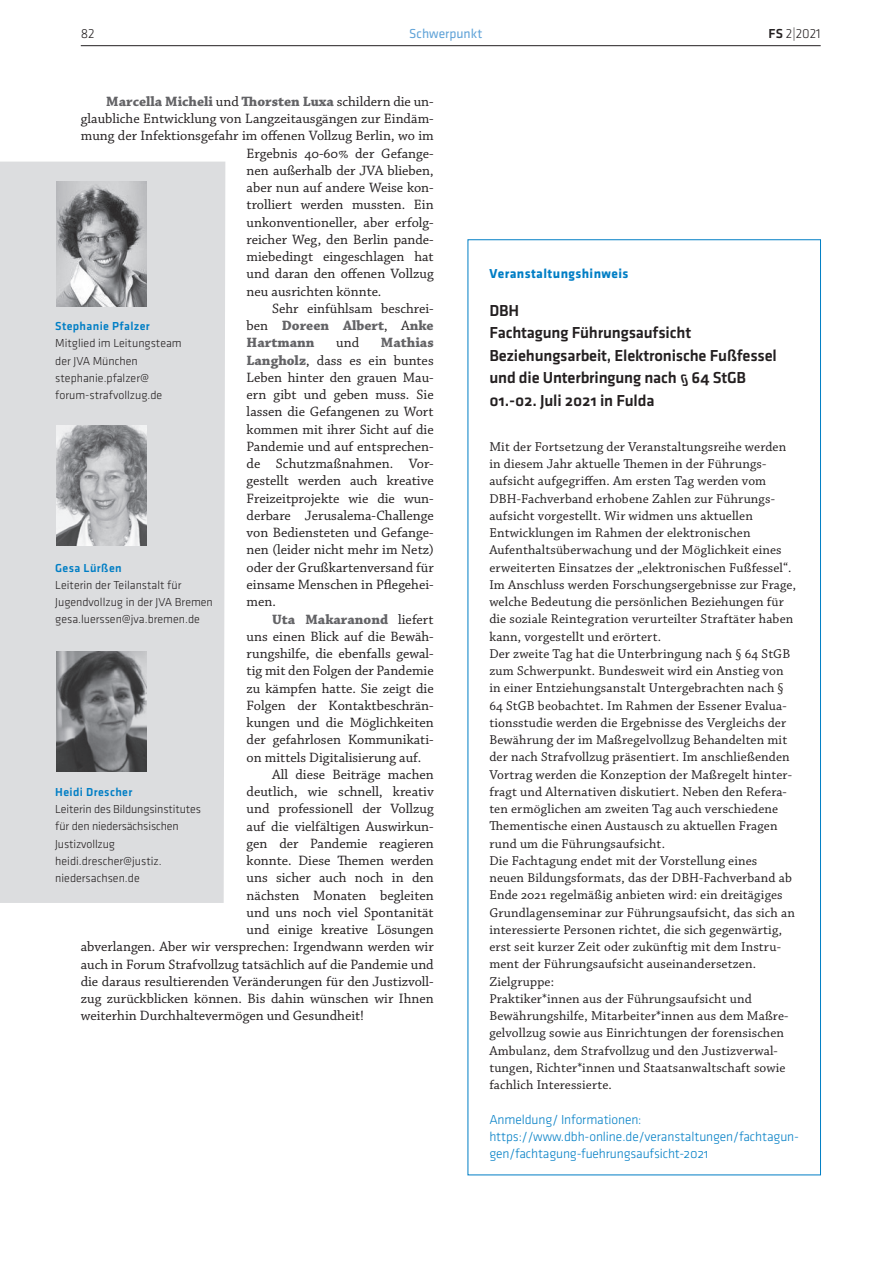
<style>
.page{position:relative;width:893px;height:1263px;background:#fff}
.page>*{position:absolute;margin:0;border:0;box-sizing:border-box;transform-origin:0 0}
.t1{font:500 16.5px/22.5px "Klavika";letter-spacing:-.01em;color:#231f20}
.t2{font:14.25px/17.2px "Chaparral Pro";color:#231f20;text-align:justify}
.t3{font:700 14.25px "Chaparral Pro";color:#636366}
.t4{font:13.5px/17.2px "Chaparral Pro";letter-spacing:.01em;color:#231f20}
.t5{font:300 13.5px/17.2px "Klavika";letter-spacing:-.01em;color:#007ec5}
.t6{font:700 13.5px "Klavika";letter-spacing:.03em;color:#007ec5}
.t7{font:13.5px "Klavika";color:#60a3d8}
.t8{font:300 13.5px "Klavika";letter-spacing:-.005em;color:#231f20}
.t9{font:300 12px/17.2px "Klavika";color:#231f20}
.t10{font:500 12px "Klavika";letter-spacing:.03em;color:#007ec5}
.s1{font-weight:500}
.s2{font-weight:400;color:#231f20}
.s3{font-weight:700;color:#636366}
</style>
<div class="page">
<hr style="left:81px;top:45px;width:740px;height:1px;background:#231f20">
<div style="left:0;top:162px;width:225px;height:741px;background:#dcdddf"></div>
<img style="left:56px;top:181px;width:90px;height:125px">
<img style="left:56px;top:425px;width:90px;height:120px">
<img style="left:56px;top:652px;width:90px;height:120px">
<p class="t8" style="left:81px;top:26px;width:15px">82</p>
<p class="t7" style="left:409px;top:26px;width:75px">Schwerpunkt</p>
<p class="t8" style="left:769px;top:26px;width:54px"><span class="s1">FS</span> 2|2021</p>
<p class="t3" style="left:106px;top:93px;width:329px">Marcella Micheli <span class="s2">und</span> Thorsten Luxa <span class="s2">schildern die un-</span></p>
<p class="t2" style="left:81px;top:110px;width:354px">glaubliche Entwicklung von Langzeitausgängen zur Eindäm-</p>
<p class="t2" style="left:81px;top:128px;width:354px">mung der Infektionsgefahr im offenen Vollzug Berlin, wo im</p>
<p class="t2" style="left:247px;top:145px;width:189px">Ergebnis 40-60% der Gefange-</p>
<p class="t2" style="left:247px;top:162px;width:189px">nen außerhalb der JVA blieben,</p>
<p class="t2" style="left:247px;top:179px;width:189px">aber nun auf andere Weise kon-</p>
<p class="t2" style="left:247px;top:197px;width:189px">trolliert werden mussten. Ein</p>
<p class="t2" style="left:247px;top:214px;width:189px">unkonventioneller, aber erfolg-</p>
<p class="t2" style="left:247px;top:231px;width:189px">reicher Weg, den Berlin pande-</p>
<p class="t2" style="left:247px;top:248px;width:189px">miebedingt eingeschlagen hat</p>
<p class="t2" style="left:247px;top:266px;width:189px">und daran den offenen Vollzug</p>
<p class="t2" style="left:247px;top:283px;width:136px">neu ausrichten könnte.</p>
<p class="t2" style="left:272px;top:300px;width:163px">Sehr einfühlsam beschrei-</p>
<p class="t3" style="left:247px;top:317px;width:189px"><span class="s2">ben</span> Doreen Albert<span class="s2">, A</span>nke</p>
<p class="t3" style="left:247px;top:334px;width:69px">Hartmann</p>
<p class="t2" style="left:336px;top:335px;width:24px">und</p>
<p class="t10" style="left:55px;top:319px;width:96px">Stephanie Pfalzer</p>
<p class="t9" style="left:55px;top:335px;width:128px">Mitglied im Leitungsteam der JVA München stephanie.pfalzer@ forum-strafvollzug.de</p>
<p class="t2" style="left:247px;top:335px;width:189px;text-indent:134px"><span class="s3">Mathias Langholz</span>, dass es ein buntes Leben hinter den grauen Mau&shy;ern gibt und geben muss. Sie lassen die Gefangenen zu Wort kommen mit ihrer Sicht auf die Pandemie und auf entsprechen&shy;de Schutzmaßnahmen. Vor&shy;gestellt werden auch kreative Freizeitprojekte wie die wun&shy;derbare Jerusalema-Challenge von Bediensteten und Gefange&shy;nen (leider nicht mehr im Netz) oder der Grußkartenversand für einsame Menschen in Pflegehei&shy;men.</p>
<p class="t3" style="left:272px;top:611px;width:163px">Uta Makaranond <span class="s2">liefert</span></p>
<p class="t2" style="left:247px;top:628px;width:189px">uns einen Blick auf die Bewäh-</p>
<p class="t2" style="left:247px;top:645px;width:189px">rungshilfe, die ebenfalls gewal-</p>
<p class="t2" style="left:247px;top:663px;width:189px">tig mit den Folgen der Pandemie</p>
<p class="t2" style="left:247px;top:680px;width:189px">zu kämpfen hatte. Sie zeigt die</p>
<p class="t2" style="left:247px;top:697px;width:189px">Folgen der Kontaktbeschrän-</p>
<p class="t2" style="left:247px;top:714px;width:189px">kungen und die Möglichkeiten</p>
<p class="t2" style="left:247px;top:732px;width:189px">der gefahrlosen Kommunikati-</p>
<p class="t2" style="left:247px;top:749px;width:176px">on mittels Digitalisierung auf.</p>
<p class="t2" style="left:272px;top:766px;width:163px">All diese Beiträge machen</p>
<p class="t2" style="left:247px;top:783px;width:189px">deutlich, wie schnell, kreativ</p>
<p class="t2" style="left:247px;top:801px;width:189px">und professionell der Vollzug</p>
<p class="t2" style="left:247px;top:818px;width:189px">auf die vielfältigen Auswirkun-</p>
<p class="t2" style="left:247px;top:835px;width:189px">gen der Pandemie reagieren</p>
<p class="t2" style="left:247px;top:852px;width:189px">konnte. Diese Themen werden</p>
<p class="t2" style="left:247px;top:870px;width:189px">uns sicher auch noch in den</p>
<p class="t2" style="left:247px;top:887px;width:189px">nächsten Monaten begleiten</p>
<p class="t2" style="left:247px;top:904px;width:189px">und uns noch viel Spontanität</p>
<p class="t2" style="left:247px;top:922px;width:189px">und einige kreative Lösungen</p>
<p class="t2" style="left:81px;top:939px;width:354px">abverlangen. Aber wir versprechen: Irgendwann werden wir</p>
<p class="t2" style="left:81px;top:956px;width:354px">auch in Forum Strafvollzug tatsächlich auf die Pandemie und</p>
<p class="t2" style="left:81px;top:973px;width:354px">die daraus resultierenden Veränderungen für den Justizvoll-</p>
<p class="t2" style="left:81px;top:991px;width:354px">zug zurückblicken können. Bis dahin wünschen wir Ihnen</p>
<p class="t2" style="left:81px;top:1008px;width:285px">weiterhin Durchhaltevermögen und Gesundheit!</p>
<p class="t10" style="left:55px;top:561px;width:68px">Gesa Lürßen</p>
<p class="t9" style="left:55px;top:576px;width:159px">Leiterin der Teilanstalt für<br>Jugendvollzug in der JVA Bremen gesa.luerssen@jva.bremen.de</p>
<p class="t10" style="left:55px;top:785px;width:79px">Heidi Drescher</p>
<p class="t9" style="left:55px;top:801px;width:147px">Leiterin des Bildungsinstitutes für den niedersächsischen<br>Justizvollzug heidi.drescher@justiz. niedersachsen.de</p>
<p class="t6" style="left:489px;top:266px;width:141px">Veranstaltungshinweis</p>
<p class="t1" style="left:489px;top:299px;width:289px">DBH<br>Fachtagung Führungsaufsicht<br>Beziehungsarbeit, Elektronische Fußfessel und die Unterbringung nach § 64 StGB<br>01.-02. Juli 2021 in Fulda</p>
<p class="t4" style="left:489px;top:438px;width:308px">Mit der Fortsetzung der Veranstaltungsreihe werden in diesem Jahr aktuelle Themen in der Führungs&shy;aufsicht aufgegriffen. Am ersten Tag werden vom DBH-Fachverband erhobene Zahlen zur Führungs&shy;aufsicht vorgestellt. Wir widmen uns aktuellen Entwicklungen im Rahmen der elektronischen Aufenthaltsüberwachung und der Möglichkeit eines erweiterten Einsatzes der „elektronischen Fußfessel“.<br>Im Anschluss werden Forschungsergebnisse zur Frage, welche Bedeutung die persönlichen Beziehungen für die soziale Reintegration verurteilter Straftäter haben kann, vorgestellt und erörtert.<br>Der zweite Tag hat die Unterbringung nach § 64 StGB zum Schwerpunkt. Bundesweit wird ein Anstieg von in einer Entziehungsanstalt Untergebrachten nach § 64 StGB beobachtet. Im Rahmen der Essener Evalua&shy;tionsstudie werden die Ergebnisse des Vergleichs der Bewährung der im Maßregelvollzug Behandelten mit der nach Strafvollzug präsentiert. Im anschließenden Vortrag werden die Konzeption der Maßregelt hinter&shy;fragt und Alternativen diskutiert. Neben den Refera&shy;ten ermöglichen am zweiten Tag auch verschiedene Thementische einen Austausch zu aktuellen Fragen rund um die Führungsaufsicht.<br>Die Fachtagung endet mit der Vorstellung eines<br>neuen Bildungsformats, das der DBH-Fachverband ab Ende 2021 regelmäßig anbieten wird: ein dreitägiges Grundlagenseminar zur Führungsaufsicht, das sich an interessierte Personen richtet, die sich gegenwärtig, erst seit kurzer Zeit oder zukünftig mit dem Instru&shy;ment der Führungsaufsicht auseinandersetzen.<br>Zielgruppe:<br>Praktiker*innen aus der Führungsaufsicht und Bewährungshilfe, Mitarbeiter*innen aus dem Maßre&shy;gelvollzug sowie aus Einrichtungen der forensischen Ambulanz, dem Strafvollzug und den Justizverwal&shy;tungen, Richter*innen und Staatsanwaltschaft sowie fachlich Interessierte.</p>
<p class="t5" style="left:489px;top:1111px;width:311px">Anmeldung/ Informationen: https://www.dbh-online.de/veranstaltungen/fachtagun&shy;gen/fachtagung-fuehrungsaufsicht-2021</p>
</div>
